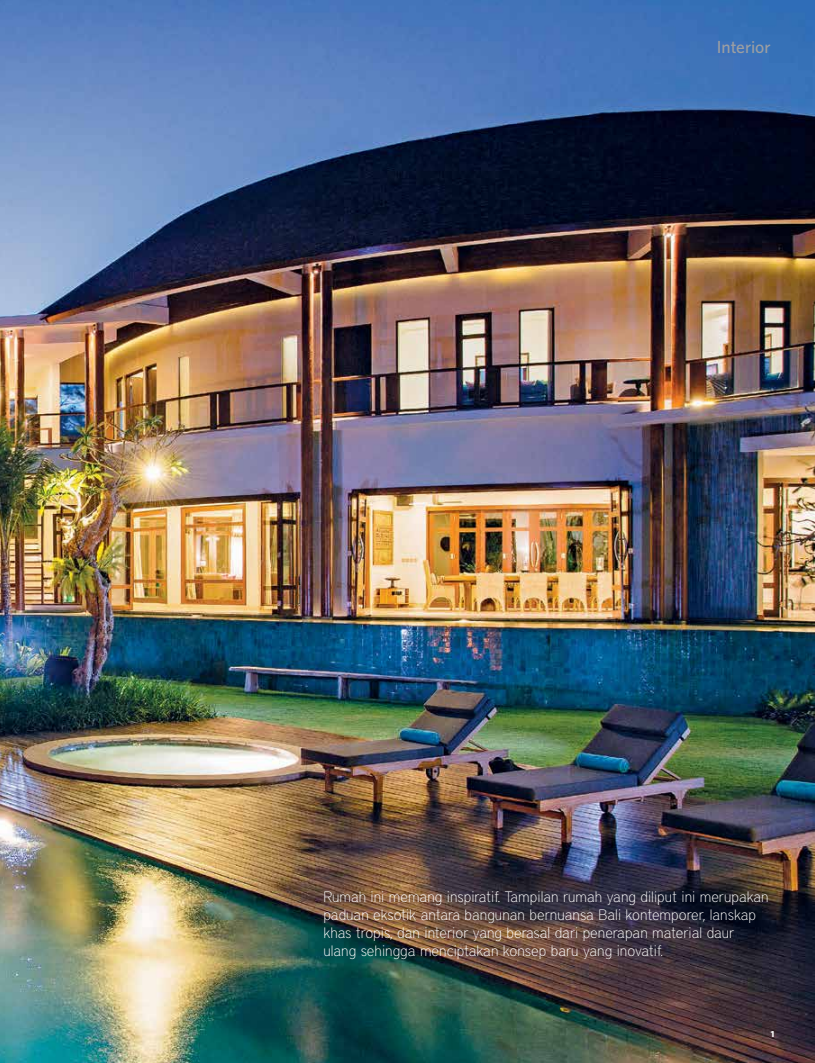
<style>
.page{position:relative;width:815px;height:1063px;background:#fff}
.page>*{position:absolute;margin:0;border:0;box-sizing:border-box;transform-origin:0 0}
.t1{font:500 17.5px "Whitney";letter-spacing:-.005em;color:#9d9fa2}
.t2{font:100 15px/18px "District";color:#fff}
.t3{font:700 8.75px "Whitney";color:#fff}
</style>
<div class="page">
<img style="left:0;top:0;width:815px;height:1063px">
<p class="t1" style="left:717px;top:37px;width:55px">Interior</p>
<p class="t2" style="left:323px;top:888px;width:447px">Rumah ini memang inspiratif. Tampilan rumah yang diliput ini merupakan paduan eksotik antara bangunan bernuansa Bali kontemporer, lanskap khas tropis, dan interior yang berasal dari penerapan material daur ulang sehingga menciptakan konsep baru yang inovatif.</p>
<p class="t3" style="left:771px;top:1029px;width:5px">1</p>
</div>
